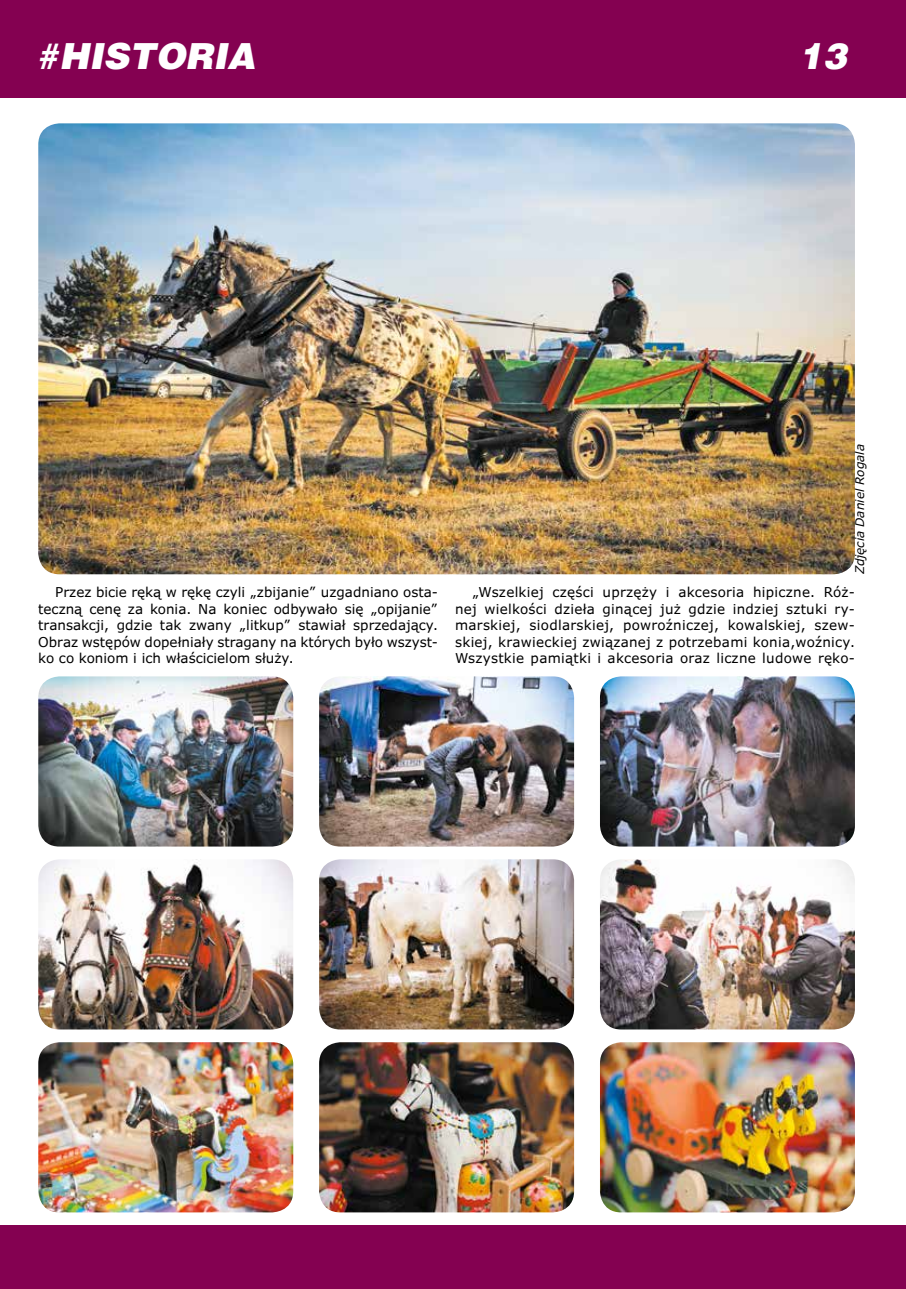
<style>
.page{position:relative;width:906px;height:1289px;background:#fff}
.page>*{position:absolute;margin:0;border:0;box-sizing:border-box;transform-origin:0 0}
.t1{font:italic 900 36px "Switzerland";color:#fff}
.t2{font:13.5px/16.5px "Verdana Pro";color:#000;text-align:justify}
.t3{font:italic 12px "Verdana Pro";color:#000}
</style>
<div class="page">
<div style="left:0;top:1225px;width:906px;height:63px;background:#840151"></div>
<div style="left:0;top:0;width:906px;height:98px;background:#840151"></div>
<img style="left:38px;top:1042px;width:255px;height:170px">
<img style="left:319px;top:1042px;width:255px;height:170px">
<img style="left:600px;top:1042px;width:255px;height:170px">
<img style="left:600px;top:676px;width:255px;height:170px">
<img style="left:319px;top:676px;width:255px;height:170px">
<img style="left:319px;top:859px;width:255px;height:170px">
<img style="left:38px;top:123px;width:817px;height:451px">
<img style="left:600px;top:859px;width:255px;height:170px">
<img style="left:38px;top:676px;width:255px;height:170px">
<img style="left:38px;top:859px;width:255px;height:170px">
<h1 class="t1" style="left:36px;top:35px;width:221px">#HISTORIA</h1>
<h1 class="t1" style="left:798px;top:35px;width:50px">13</h1>
<p class="t3" style="left:852px;top:574px;width:132px;rotate:-90deg">Zdjęcia Daniel Rogala</p>
<p class="t2" style="left:38px;top:584px;width:401px;text-indent:17px">Przez bicie ręką w rękę czyli „zbijanie” uzgadniano osta&shy;teczną cenę za konia. Na koniec odbywało się „opijanie” transakcji, gdzie tak zwany „litkup” stawiał sprzedający.<br>Obraz wstępów dopełniały stragany na których było wszyst&shy;ko co koniom i ich właścicielom służy.</p>
<p class="t2" style="left:455px;top:584px;width:401px;text-indent:17px">„Wszelkiej części uprzęży i akcesoria hipiczne. Róż&shy;nej wielkości dzieła ginącej już gdzie indziej sztuki ry&shy;marskiej, siodlarskiej, powroźniczej, kowalskiej, szew&shy;skiej, krawieckiej związanej z potrzebami konia,woźnicy.<br>Wszystkie pamiątki i akcesoria oraz liczne ludowe ręko-</p>
</div>
